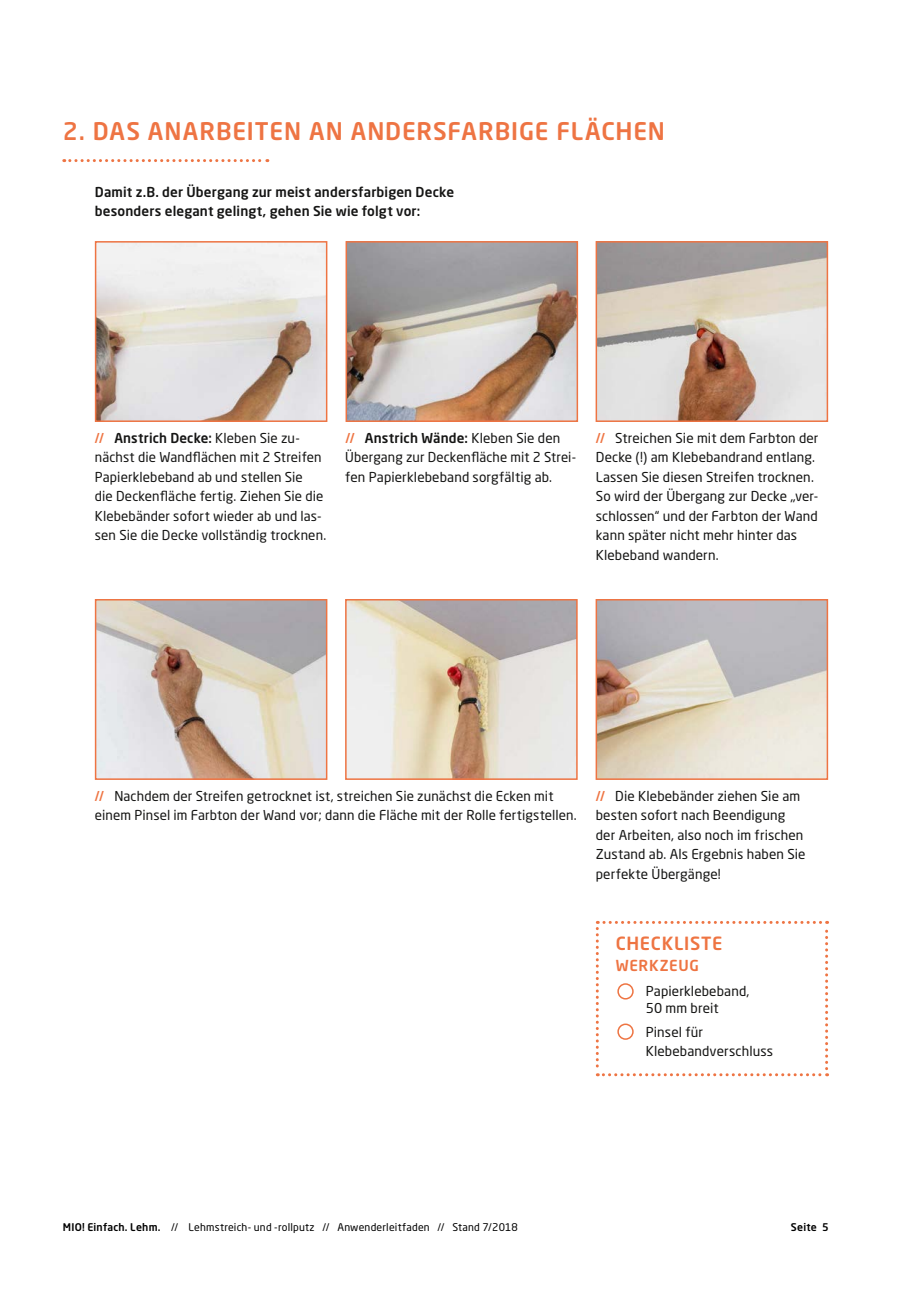
<style>
.page{position:relative;width:906px;height:1289px;background:#fff}
.page>*{position:absolute;margin:0;border:0;box-sizing:border-box;transform-origin:0 0}
.t1{font:500 24px "Neo Sans Pro";letter-spacing:.035em;color:#ee7443}
.t2{font:500 18px "Neo Sans Pro";letter-spacing:.035em;color:#ee7442}
.t3{font:500 15px "Neo Sans Pro";letter-spacing:.045em;color:#ee7442}
.t4{font:13.5px/19.5px "Neo Sans Pro";letter-spacing:.005em;color:#151514}
.t5{font:500 13.5px/19.5px "Neo Sans Pro";letter-spacing:.01em;color:#151514}
.t6{font:10.5px "Neo Sans Pro";letter-spacing:.02em;color:#000}
.t7{font:500 10.5px "Neo Sans Pro";letter-spacing:.02em;color:#000}
.s1{font-weight:500;color:#ee7442}
.s2{font-weight:500}
</style>
<div class="page">
<svg style="left:64px;top:159px;width:204px;height:3px"></svg>
<img style="left:98px;top:244px;width:226px;height:175px">
<div style="left:95px;top:241px;width:232px;height:181px;border:2px solid #ee7443"></div>
<img style="left:98px;top:602px;width:226px;height:175px">
<div style="left:95px;top:599px;width:232px;height:181px;border:2px solid #ee7443"></div>
<img style="left:348px;top:602px;width:226px;height:175px">
<div style="left:345px;top:599px;width:232px;height:181px;border:2px solid #ee7443"></div>
<img style="left:598px;top:602px;width:227px;height:175px">
<div style="left:595px;top:599px;width:233px;height:181px;border:2px solid #ee7443"></div>
<img style="left:348px;top:244px;width:227px;height:175px">
<div style="left:345px;top:241px;width:233px;height:181px;border:2px solid #ee7443"></div>
<img style="left:598px;top:244px;width:227px;height:175px">
<div style="left:595px;top:241px;width:233px;height:181px;border:2px solid #ee7443"></div>
<svg style="left:596px;top:920px;width:232px;height:156px"></svg>
<h1 class="t1" style="left:63px;top:116px;width:603px">2. DAS ANARBEITEN AN ANDERSFARBIGE FLÄCHEN</h1>
<p class="t5" style="left:95px;top:182px;width:361px">Damit z.B. der Übergang zur meist andersfarbigen Decke besonders elegant gelingt, gehen Sie wie folgt vor:</p>
<p class="t4" style="left:95px;top:428px;width:233px"><span class="s1">//</span> <span class="s2">Anstrich Decke:</span> Kleben Sie zu&shy;nächst die Wandflächen mit 2 Streifen Papierklebeband ab und stellen Sie<br>die Deckenfläche fertig. Ziehen Sie die Klebebänder sofort wieder ab und las&shy;sen Sie die Decke vollständig trocknen.</p>
<p class="t4" style="left:345px;top:428px;width:232px"><span class="s1">//</span> <span class="s2">Anstrich Wände:</span> Kleben Sie den<br>Übergang zur Deckenfläche mit 2 Strei&shy;fen Papierklebeband sorgfältig ab.</p>
<p class="t4" style="left:596px;top:428px;width:224px"><span class="s1">//</span> Streichen Sie mit dem Farbton der Decke (!) am Klebebandrand entlang.<br>Lassen Sie diesen Streifen trocknen.<br>So wird der Übergang zur Decke „ver&shy;schlossen“ und der Farbton der Wand kann später nicht mehr hinter das Klebeband wandern.</p>
<p class="t4" style="left:95px;top:786px;width:483px"><span class="s1">//</span> Nachdem der Streifen getrocknet ist, streichen Sie zunächst die Ecken mit einem Pinsel im Farbton der Wand vor; dann die Fläche mit der Rolle fertigstellen.</p>
<p class="t4" style="left:596px;top:786px;width:211px"><span class="s1">//</span> Die Klebebänder ziehen Sie am besten sofort nach Beendigung der Arbeiten, also noch im frischen<br>Zustand ab. Als Ergebnis haben Sie perfekte Übergänge!</p>
<h2 class="t2" style="left:616px;top:932px;width:108px">CHECKLISTE</h2>
<p class="t3" style="left:616px;top:956px;width:85px">WERKZEUG</p>
<p class="t4" style="left:646px;top:983px;width:105px;line-height:16.5px">Papierklebeband,<br>50 mm breit</p>
<p class="t4" style="left:646px;top:1021px;width:129px">Pinsel für<br>Klebebandverschluss</p>
<p class="t6" style="left:63px;top:1221px;width:456px"><span class="s2">MIO! Einfach. Lehm.</span> // Lehmstreich- und -rollputz // Anwenderleitfaden // Stand 7/2018</p>
<p class="t7" style="left:791px;top:1220px;width:39px">Seite 5</p>
</div>
